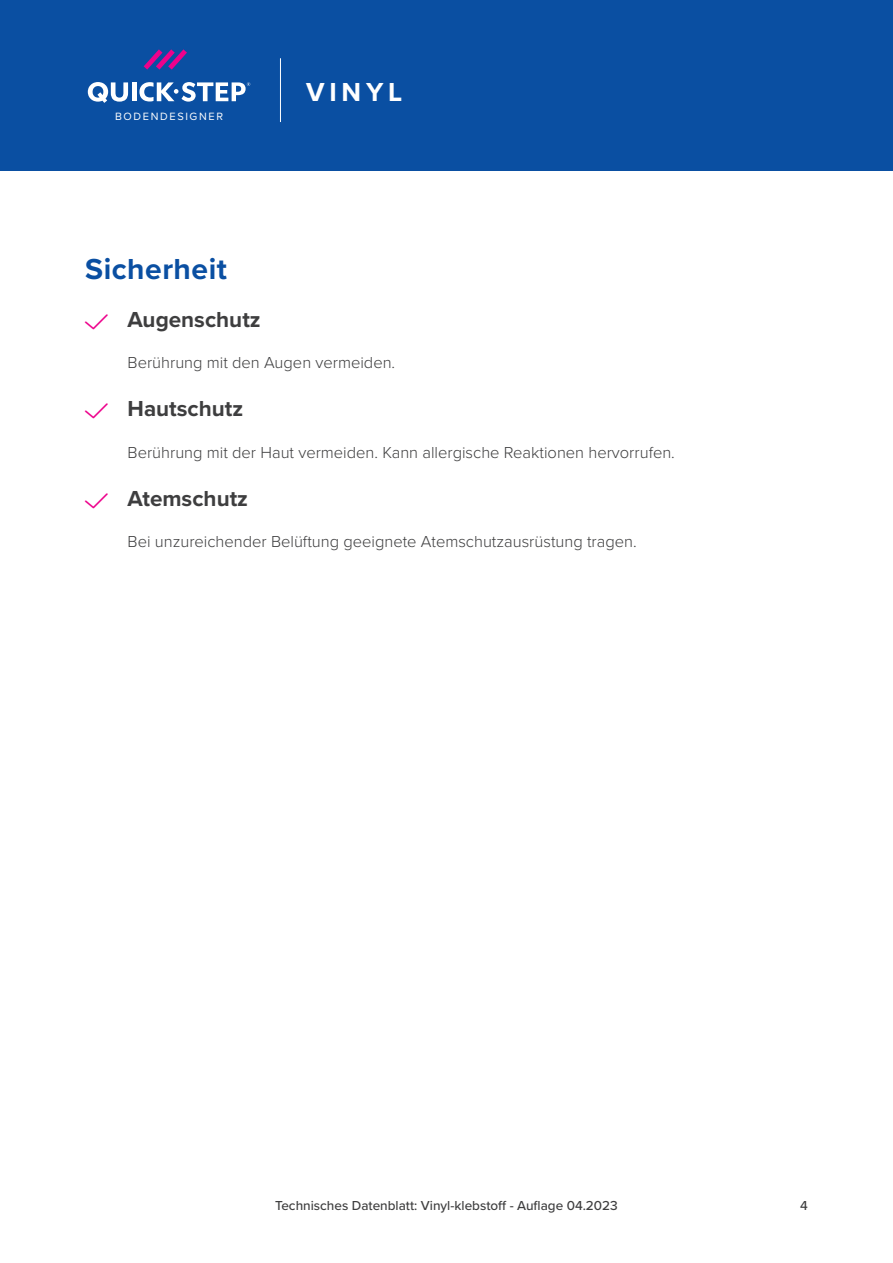
<style>
.page{position:relative;width:893px;height:1263px;background:#fff}
.page>*{position:absolute;margin:0;border:0;box-sizing:border-box;transform-origin:0 0}
.t1{font:700 30px "Proxima Nova";letter-spacing:.02em;color:#0a4fa2}
.Range{font:700 27px "Proxima Nova";letter-spacing:.175em;color:#fff}
.t2{font:700 22.5px "Proxima Nova";color:#3e3e3f}
.List-Description{font:300 16.5px "Proxima Nova";color:#3e3e3f}
.t3{font:500 13.5px "Proxima Nova";color:#3e3e3f}
.FloorDesigners{font:10.95px "Proxima Nova";letter-spacing:.15em;color:#fff}
</style>
<div class="page">
<div style="left:0;top:0;width:893px;height:170px;background:#0a4fa2"></div>
<hr style="left:280px;top:58px;width:1px;height:64px;background:#fff">
<svg style="left:144px;top:49px;width:43px;height:21px"></svg>
<svg style="left:88px;top:82px;width:40px;height:21px"></svg>
<hr style="left:132px;top:82px;width:4px;height:19px;background:#fff">
<svg style="left:139px;top:82px;width:111px;height:20px"></svg>
<p class="FloorDesigners" style="left:115px;top:108px;width:109px">BODENDESIGNER</p>
<p class="Range" style="left:306px;top:72px;width:98px">VINYL</p>
<p class="t1" style="left:85px;top:246px;width:143px">Sicherheit</p>
<p class="t2" style="left:128px;top:303px;width:135px">Augenschutz</p>
<p class="List-Description" style="left:128px;top:350px;width:269px">Berührung mit den Augen vermeiden.</p>
<p class="t2" style="left:128px;top:392px;width:117px">Hautschutz</p>
<p class="List-Description" style="left:128px;top:440px;width:549px">Berührung mit der Haut vermeiden. Kann allergische Reaktionen hervorrufen.</p>
<p class="t2" style="left:128px;top:481px;width:122px">Atemschutz</p>
<p class="List-Description" style="left:128px;top:529px;width:511px">Bei unzureichender Belüftung geeignete Atemschutzausrüstung tragen.</p>
<p class="t3" style="left:275px;top:1195px;width:344px">Technisches Datenblatt: Vinyl-klebstof - Auflage 04.2023</p>
<p class="t3" style="left:800px;top:1195px;width:9px">4</p>
</div>
